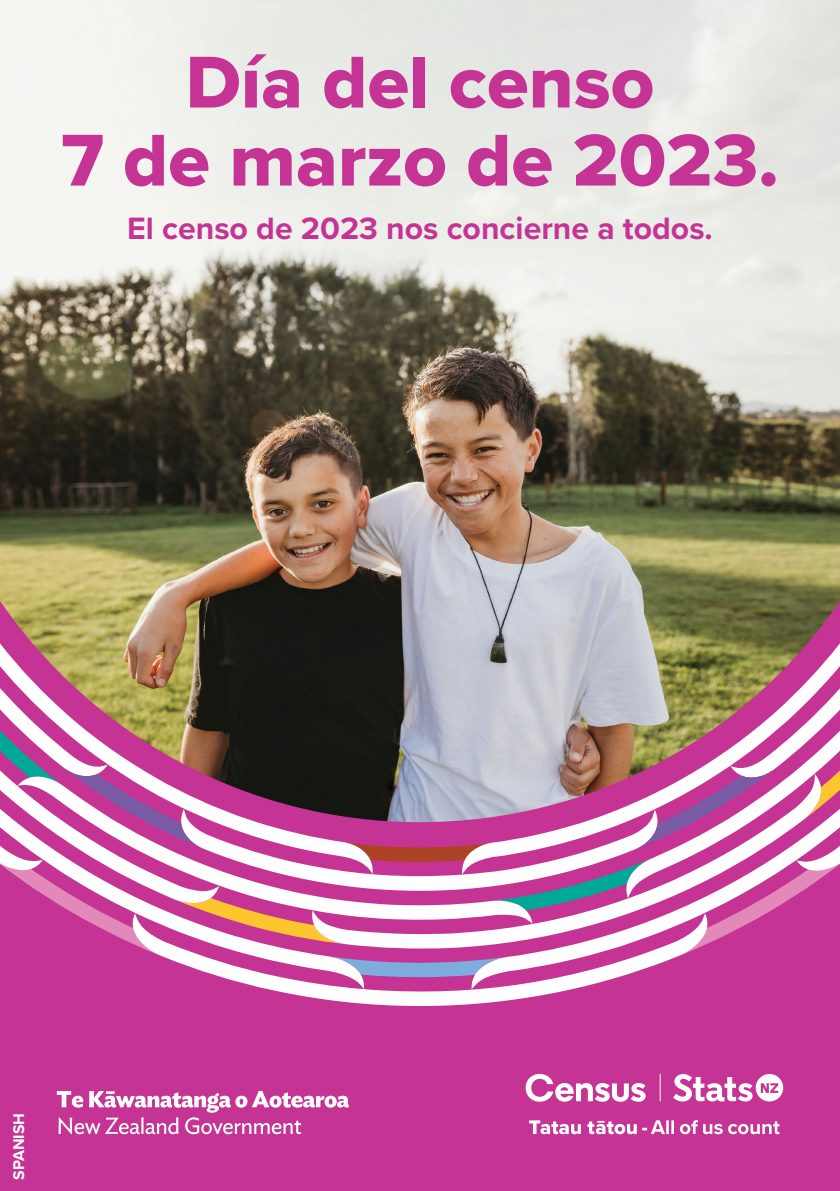
<style>
.page{position:relative;width:840px;height:1191px;background:#fff}
.page>*{position:absolute;margin:0;border:0;box-sizing:border-box;transform-origin:0 0}
.t1{font:76px/78px "Proxima Nova Extrabld";color:#c53494;text-align:center}
.t2{font:700 32px "Proxima Nova";color:#c53494}
.t3{font:700 16px "Proxima Nova";color:#fff}
</style>
<div class="page">
<div style="left:0;top:0;width:839px;height:1191px;background:#c53494"></div>
<img style="left:0;top:0;width:839px;height:367px">
<svg style="left:57px;top:1091px;width:292px;height:43px"></svg>
<svg style="left:673px;top:1074px;width:109px;height:27px"></svg>
<svg style="left:659px;top:1074px;width:1px;height:27px"></svg>
<svg style="left:525px;top:1074px;width:120px;height:27px"></svg>
<svg style="left:529px;top:1120px;width:250px;height:14px"></svg>
<svg style="left:267px;top:978px;width:348px;height:28px"></svg>
<svg style="left:0;top:357px;width:108px;height:10px"></svg>
<svg style="left:225px;top:978px;width:139px;height:11px;fill:#fff"></svg>
<div style="left:0;top:224px;width:109px;height:45px;background:#f5f6f2"></div>
<div style="left:731px;top:224px;width:108px;height:47px;background:#e9eae6"></div>
<img style="left:0;top:367px;width:839px;height:611px">
<p class="t1" style="left:61px;top:42px;width:718px">Día del censo<br>7 de marzo de 2023.</p>
<p class="t2" style="left:127px;top:204px;width:587px">El censo de 2023 nos concierne a todos.</p>
<p class="t3" style="left:7px;top:1179px;width:68px;rotate:-90deg">SPANISH</p>
</div>
